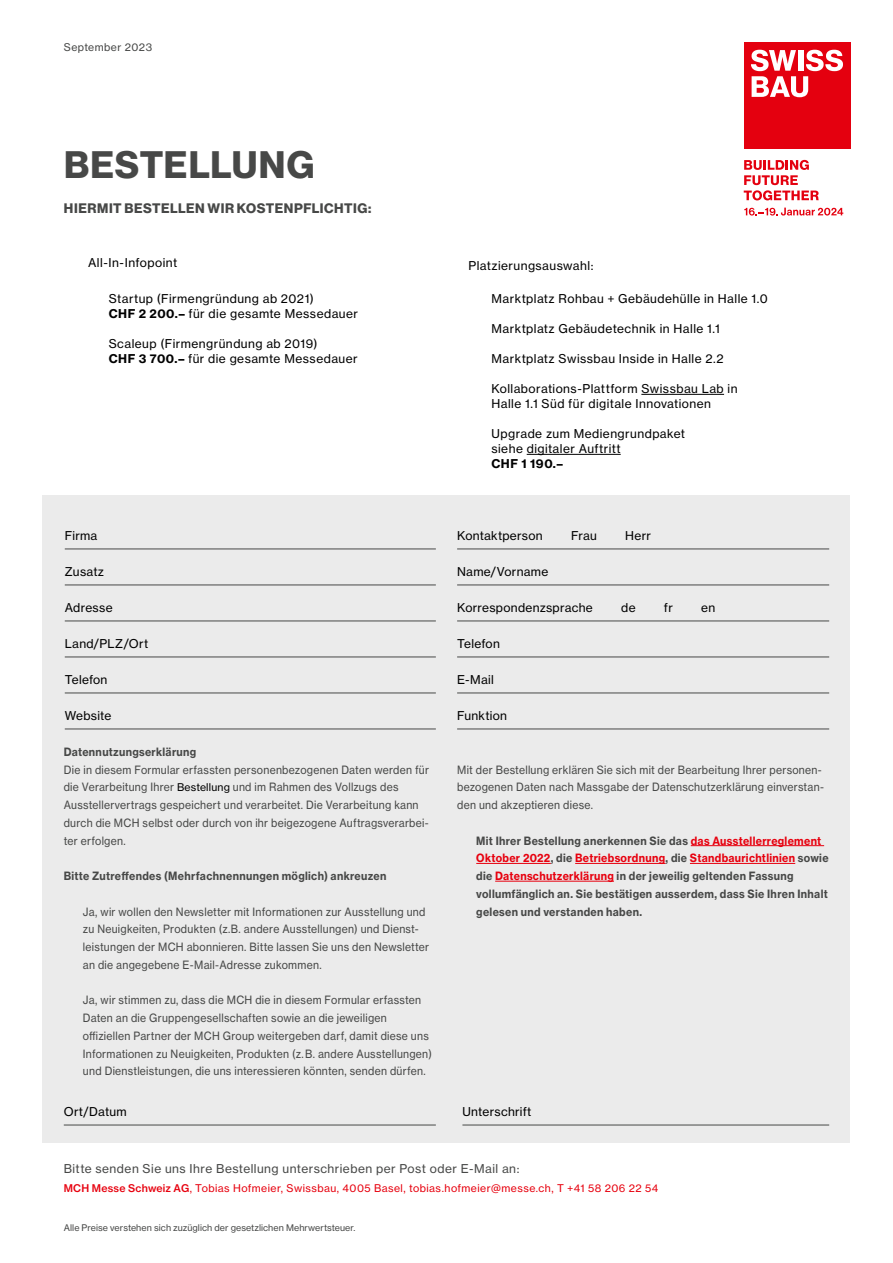
<style>
.page{position:relative;width:893px;height:1263px;background:#fff}
.page>*{position:absolute;margin:0;border:0;box-sizing:border-box;transform-origin:0 0}
.t1{font:37.5px "N Haas Grotesk DS Pro 75 Bd";letter-spacing:.025em;color:#474847}
.t2{font:13.5px "N Haas Grotesk DS Pro 75 Bd";letter-spacing:.04em;color:#474847}
.t3{font:12px/15px "N Haas Grotesk TX Pro 55 Rg";letter-spacing:.035em;color:#000}
.t4{font:12px "N Haas Grotesk TX Pro 55 Rg";letter-spacing:.04em;color:#474847}
.t5{font:12px "N Haas Grotesk TX Pro 55 Rg";letter-spacing:.015em;color:#000}
.t6{font:12px "N Haas Grotesk TX Pro 75 Bd";letter-spacing:.045em;color:#000}
.t7{font:11.25px/17.7px "N Haas Grotesk TX Pro 55 Rg";letter-spacing:.025em;color:#474847;scale:.93 1}
.t8{font:11.25px/17.7px "N Haas Grotesk TX Pro 75 Bd";letter-spacing:.03em;color:#474847;scale:.93 1}
.t9{font:10.5px "N Haas Grotesk TX Pro 55 Rg";letter-spacing:.045em;color:#e7000e}
.t10{font:10.5px "N Haas Grotesk TX Pro 55 Rg";letter-spacing:.045em;color:#474847}
.t11{font:9px "N Haas Grotesk TX Pro 55 Rg";letter-spacing:.005em;color:#474847}
.s1{font-family:"N Haas Grotesk TX Pro 75 Bd"}
.s2{font-size:10.5px;color:#000}
.s3{color:#e7000e}
.s4{font-family:"N Haas Grotesk TX Pro 65 Md"}
</style>
<div class="page">
<div style="left:43px;top:496px;width:807px;height:647px;background:#ebebeb"></div>
<div style="left:744px;top:43px;width:106px;height:106px;background:#e4000f"></div>
<svg style="left:744px;top:160px;width:75px;height:40px"></svg>
<svg style="left:751px;top:50px;width:92px;height:47px"></svg>
<svg style="left:744px;top:208px;width:99px;height:8px"></svg>
<hr style="left:65px;top:549px;width:371px;height:1px;background:#474847">
<hr style="left:65px;top:585px;width:371px;height:1px;background:#474847">
<hr style="left:65px;top:621px;width:371px;height:1px;background:#474847">
<hr style="left:65px;top:657px;width:371px;height:1px;background:#474847">
<hr style="left:65px;top:693px;width:371px;height:1px;background:#474847">
<hr style="left:65px;top:729px;width:371px;height:1px;background:#474847">
<hr style="left:457px;top:549px;width:372px;height:1px;background:#474847">
<hr style="left:457px;top:585px;width:372px;height:1px;background:#474847">
<hr style="left:457px;top:621px;width:372px;height:1px;background:#474847">
<hr style="left:457px;top:657px;width:372px;height:1px;background:#474847">
<hr style="left:457px;top:693px;width:372px;height:1px;background:#474847">
<hr style="left:457px;top:729px;width:372px;height:1px;background:#474847">
<hr style="left:64px;top:1125px;width:372px;height:1px;background:#474847">
<hr style="left:462px;top:1125px;width:367px;height:1px;background:#474847">
<hr style="left:691px;top:845px;width:133px;height:1px;background:#e7000e">
<hr style="left:476px;top:863px;width:75px;height:1px;background:#e7000e">
<hr style="left:575px;top:863px;width:91px;height:1px;background:#e7000e">
<hr style="left:690px;top:863px;width:105px;height:1px;background:#e7000e">
<hr style="left:495px;top:881px;width:119px;height:1px;background:#e7000e">
<hr style="left:641px;top:394px;width:83px;height:1px;background:#000">
<hr style="left:527px;top:454px;width:94px;height:1px;background:#000">
<p class="t10" style="left:64px;top:40px;width:90px">September 2023</p>
<h1 class="t1" style="left:64px;top:143px;width:252px">BESTELLUNG</h1>
<p class="t2" style="left:64px;top:200px;width:309px">HIERMIT BESTELLEN WIR KOSTENPFLICHTIG:</p>
<p class="t3" style="left:88px;top:256px;width:91px">All-In-Infopoint</p>
<p class="t3" style="left:469px;top:258px;width:126px">Platzierungsauswahl:</p>
<p class="t3" style="left:109px;top:291px;width:251px">Startup (Firmengründung ab 2021)<br><span class="s1">CHF 2 200.–</span> für die gesamte Messedauer</p>
<p class="t3" style="left:109px;top:336px;width:250px">Scaleup (Firmengründung ab 2019)<br><span class="s1">CHF 3 700.–</span> für die gesamte Messedauer</p>
<p class="t3" style="left:65px;top:528px;width:34px">Firma</p>
<p class="t3" style="left:65px;top:564px;width:41px">Zusatz</p>
<p class="t3" style="left:65px;top:600px;width:49px">Adresse</p>
<p class="t3" style="left:65px;top:636px;width:85px">Land/PLZ/Ort</p>
<p class="t5" style="left:65px;top:672px;width:44px">Telefon</p>
<p class="t3" style="left:65px;top:708px;width:48px">Website</p>
<p class="t8" style="left:64px;top:743px;width:144px">Datennutzungserklärung</p>
<p class="t7" style="left:64px;top:760px;width:394px">Die in diesem Formular erfassten personenbezogenen Daten werden für die Verarbeitung Ihrer <span class="s2">Bestellung</span> und im Rahmen des Vollzugs des Ausstellervertrags gespeichert und verarbeitet. Die Verarbeitung kann durch die MCH selbst oder durch von ihr beigezogene Auftragsverarbei&shy;ter erfolgen.</p>
<p class="t8" style="left:64px;top:867px;width:349px">Bitte Zutreffendes (Mehrfachnennungen möglich) ankreuzen</p>
<p class="t7" style="left:83px;top:902px;width:374px">Ja, wir wollen den Newsletter mit Informationen zur Ausstellung und zu Neuigkeiten, Produkten (z.B. andere Ausstellungen) und Dienst&shy;leistungen der MCH abonnieren. Bitte lassen Sie uns den Newsletter an die angegebene E-Mail-Adresse zukommen.</p>
<p class="t7" style="left:83px;top:991px;width:377px">Ja, wir stimmen zu, dass die MCH die in diesem Formular erfassten Daten an die Gruppengesellschaften sowie an die jeweiligen offiziellen Partner der MCH Group weitergeben darf, damit diese uns Informationen zu Neuigkeiten, Produkten (z. B. andere Ausstellungen) und Dienstleistungen, die uns interessieren könnten, senden dürfen.</p>
<p class="t3" style="left:491px;top:291px;width:278px">Marktplatz Rohbau + Gebäudehülle in Halle 1.0</p>
<p class="t3" style="left:491px;top:321px;width:230px">Marktplatz Gebäudetechnik in Halle 1.1</p>
<p class="t3" style="left:491px;top:351px;width:234px">Marktplatz Swissbau Inside in Halle 2.2</p>
<p class="t3" style="left:491px;top:381px;width:248px">Kollaborations-Plattform Swissbau Lab in<br>Halle 1.1 Süd für digitale Innovationen</p>
<p class="t3" style="left:491px;top:426px;width:195px">Upgrade zum Mediengrundpaket siehe digitaler Auftritt</p>
<p class="t6" style="left:491px;top:456px;width:73px">CHF 1 190.–</p>
<p class="t3" style="left:457px;top:528px;width:87px">Kontaktperson</p>
<p class="t3" style="left:571px;top:528px;width:27px">Frau</p>
<p class="t3" style="left:625px;top:528px;width:27px">Herr</p>
<p class="t3" style="left:457px;top:564px;width:93px">Name/Vorname</p>
<p class="t3" style="left:457px;top:600px;width:137px">Korrespondenzsprache</p>
<p class="t3" style="left:621px;top:600px;width:16px">de</p>
<p class="t3" style="left:664px;top:600px;width:10px">fr</p>
<p class="t3" style="left:701px;top:600px;width:16px">en</p>
<p class="t5" style="left:457px;top:636px;width:44px">Telefon</p>
<p class="t3" style="left:457px;top:672px;width:38px">E-Mail</p>
<p class="t3" style="left:457px;top:708px;width:51px">Funktion</p>
<p class="t7" style="left:457px;top:760px;width:396px">Mit der Bestellung erklären Sie sich mit der Bearbeitung Ihrer personen&shy;bezogenen Daten nach Massgabe der Datenschutzerklärung einverstan&shy;den und akzeptieren diese.</p>
<p class="t8" style="left:476px;top:831px;width:380px">Mit Ihrer Bestellung anerkennen Sie das <span class="s3">das Ausstellerreglement Oktober 2022</span>, die <span class="s3">Betriebsordnung</span>, die <span class="s3">Standbaurichtlinien</span> sowie die <span class="s3">Datenschutzerklärung</span> in der jeweilig geltenden Fassung vollumfänglich an. Sie bestätigen ausserdem, dass Sie Ihren Inhalt gelesen und verstanden haben.</p>
<p class="t3" style="left:64px;top:1104px;width:64px">Ort/Datum</p>
<p class="t3" style="left:462px;top:1104px;width:71px">Unterschrift</p>
<p class="t4" style="left:64px;top:1161px;width:457px">Bitte senden Sie uns Ihre Bestellung unterschrieben per Post oder E-Mail an:</p>
<p class="t9" style="left:64px;top:1182px;width:596px"><span class="s4">MCH Messe Schweiz AG</span>, Tobias Hofmeier, Swissbau, 4005 Basel, tobias.hofmeier@messe.ch, T +41 58 206 22 54</p>
<p class="t11" style="left:64px;top:1222px;width:293px">Alle Preise verstehen sich zuzüglich der gesetzlichen Mehrwertsteuer.</p>
</div>
